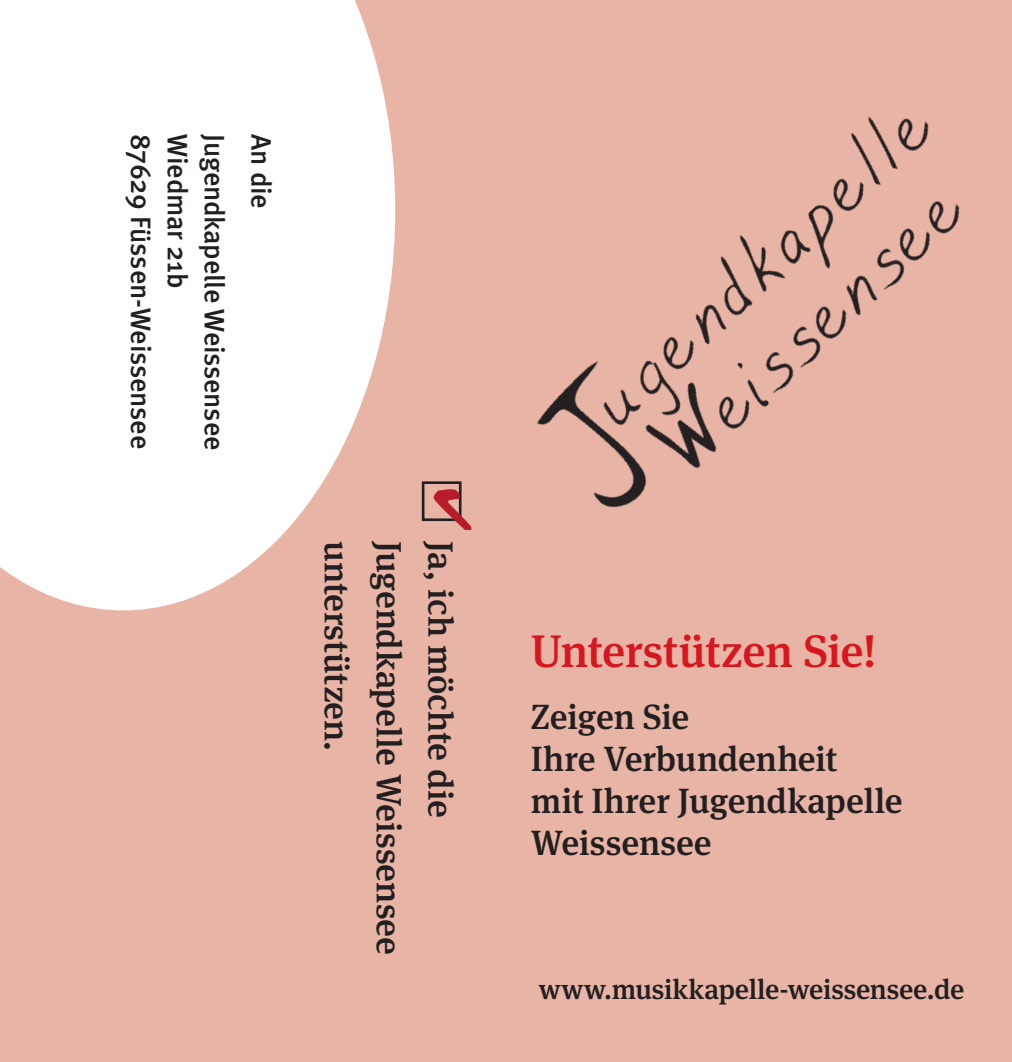
<style>
.page{position:relative;width:1012px;height:1062px;background:#e8b4a5}
.page>*{position:absolute;margin:0;border:0;box-sizing:border-box;transform-origin:0 0}
.t1{font:500 45.5px "Meta Serif Pro";letter-spacing:-.01em;color:#d7171f}
.t2{font:500 35px/42px "Meta Serif Pro";color:#231f20}
.t3{font:500 28px "Meta";letter-spacing:-.01em;color:#231f20}
.t4{font:500 28px "Meta Serif Pro";letter-spacing:-.01em;color:#231f20}
</style>
<div class="page">
<svg style="left:0;top:0;width:395px;height:610px;background:#fcf6f5"></svg>
<div style="left:422px;top:481px;width:40px;height:40px;border:3px solid #231f20"></div>
<svg style="left:434px;top:489px;width:37px;height:41px"></svg>
<img style="left:537px;top:116px;width:423px;height:392px">
<p class="t3" style="left:157px;top:134px;width:316px;rotate:90deg">87629 Füssen-Weissensee</p>
<p class="t3" style="left:194px;top:134px;width:156px;rotate:90deg">Wiedmar 21b</p>
<p class="t3" style="left:231px;top:134px;width:318px;rotate:90deg">Jugendkapelle Weissensee</p>
<p class="t3" style="left:277px;top:134px;width:76px;rotate:90deg">An die</p>
<p class="t2" style="left:360px;top:541px;width:212px;rotate:90deg">unterstützen.</p>
<p class="t2" style="left:412px;top:541px;width:415px;rotate:90deg">Jugendkapelle Weissensee</p>
<p class="t2" style="left:464px;top:541px;width:278px;rotate:90deg">Ja, ich möchte die</p>
<h1 class="t1" style="left:531px;top:617px;width:347px">Unterstützen Sie!</h1>
<p class="t2" style="left:531px;top:693px;width:373px">Zeigen Sie<br>Ihre Verbundenheit<br>mit Ihrer Jugendkapelle<br>Weissensee</p>
<p class="t4" style="left:539px;top:967px;width:427px">www.musikkapelle-weissensee.de</p>
</div>
